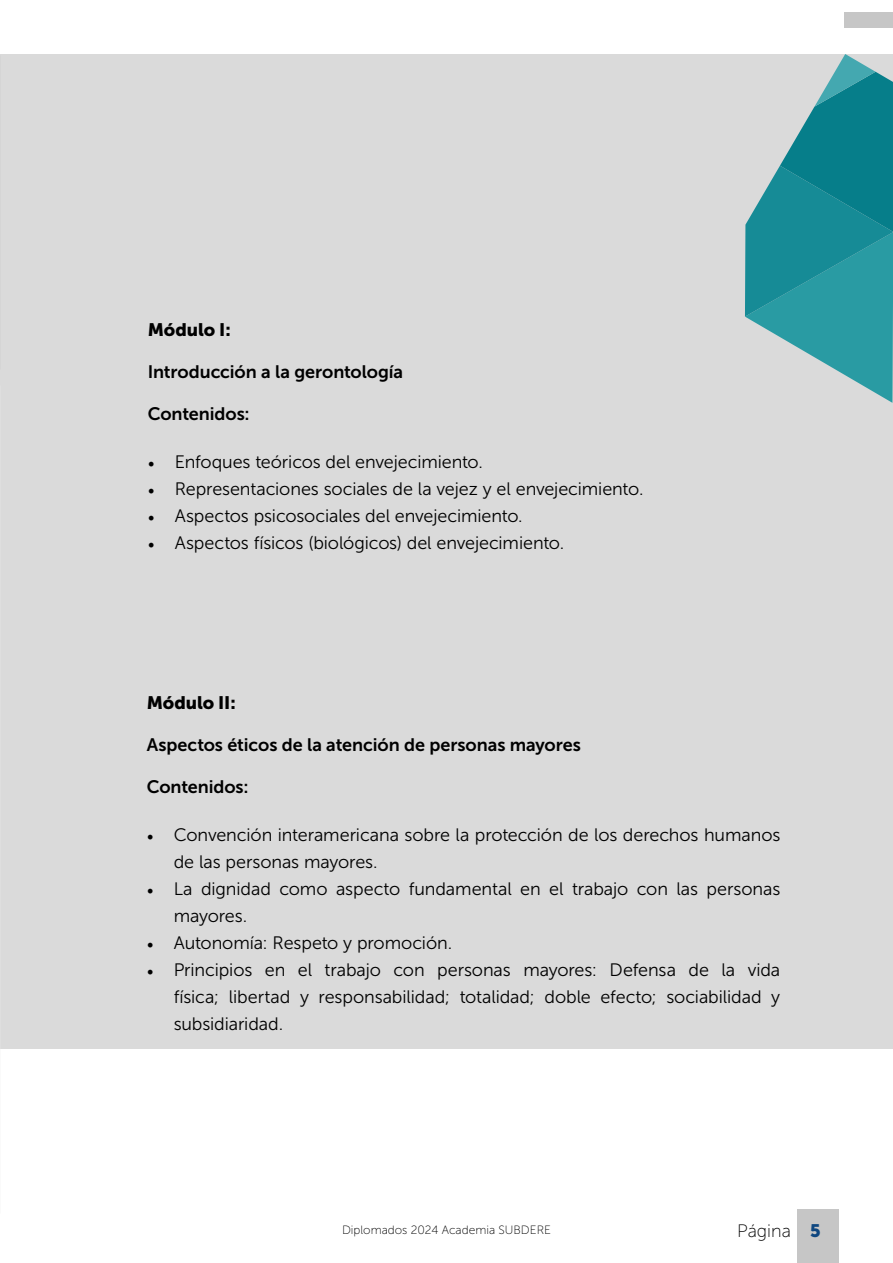
<style>
.page{position:relative;width:893px;height:1263px;background:#fff}
.page>*{position:absolute;margin:0;border:0;box-sizing:border-box;transform-origin:0 0}
.t1{font:18px/27px "Museo Sans 300";letter-spacing:-.005em;color:#000}
.t2{font:18px "Museo Sans 700";letter-spacing:-.005em;color:#000}
.t3{font:18px "Museo Sans 900";letter-spacing:-.005em;color:#000}
.t4{font:18px "Museo Sans 100";color:#000}
.t5{font:12px "Museo Sans 100";color:#000}
.s1{font-family:"Minion Pro"}
.s2{font-family:"Museo Sans 900";color:#0f4780}
</style>
<div class="page">
<div style="left:797px;top:1209px;width:42px;height:54px;background:#c6c6c6"></div>
<div style="left:844px;top:12px;width:49px;height:16px;background:#c6c6c6"></div>
<div style="left:0;top:54px;width:893px;height:995px;background:#dadada"></div>
<svg style="left:745px;top:54px;width:148px;height:349px"></svg>
<p class="t3" style="left:148px;top:319px;width:85px">Módulo I:</p>
<p class="t2" style="left:148px;top:361px;width:257px">Introducción a la gerontología</p>
<p class="t2" style="left:148px;top:403px;width:103px">Contenidos:</p>
<p class="t1" style="left:148px;top:448px;width:337px"><span class="s1">•</span> Enfoques teóricos del envejecimiento.</p>
<p class="t1" style="left:148px;top:475px;width:497px"><span class="s1">•</span> Representaciones sociales de la vejez y el envejecimiento.</p>
<p class="t1" style="left:148px;top:502px;width:376px"><span class="s1">•</span> Aspectos psicosociales del envejecimiento.</p>
<p class="t1" style="left:148px;top:529px;width:418px"><span class="s1">•</span> Aspectos físicos (biológicos) del envejecimiento.</p>
<p class="t3" style="left:147px;top:692px;width:91px">Módulo II:</p>
<p class="t2" style="left:147px;top:734px;width:436px">Aspectos éticos de la atención de personas mayores</p>
<p class="t2" style="left:147px;top:776px;width:103px">Contenidos:</p>
<p class="t1" style="left:174px;top:821px;width:608px;text-indent:-27px"><span class="s1">•</span> Convención interamericana sobre la protección de los derechos humanos de las personas mayores.</p>
<p class="t1" style="left:174px;top:875px;width:608px;text-indent:-27px"><span class="s1">•</span> La dignidad como aspecto fundamental en el trabajo con las personas mayores.</p>
<p class="t1" style="left:147px;top:929px;width:307px"><span class="s1">•</span> Autonomía: Respeto y promoción.</p>
<p class="t1" style="left:174px;top:956px;width:608px;text-align:justify;text-indent:-27px"><span class="s1">•</span> Principios en el trabajo con personas mayores: Defensa de la vida física; libertad y responsabilidad; totalidad; doble efecto; sociabilidad y subsidiaridad.</p>
<p class="t5" style="left:342px;top:1223px;width:210px">Diplomados 2024 Academia SUBDERE</p>
<p class="t4" style="left:737px;top:1221px;width:85px">Página <span class="s2">5</span></p>
</div>
